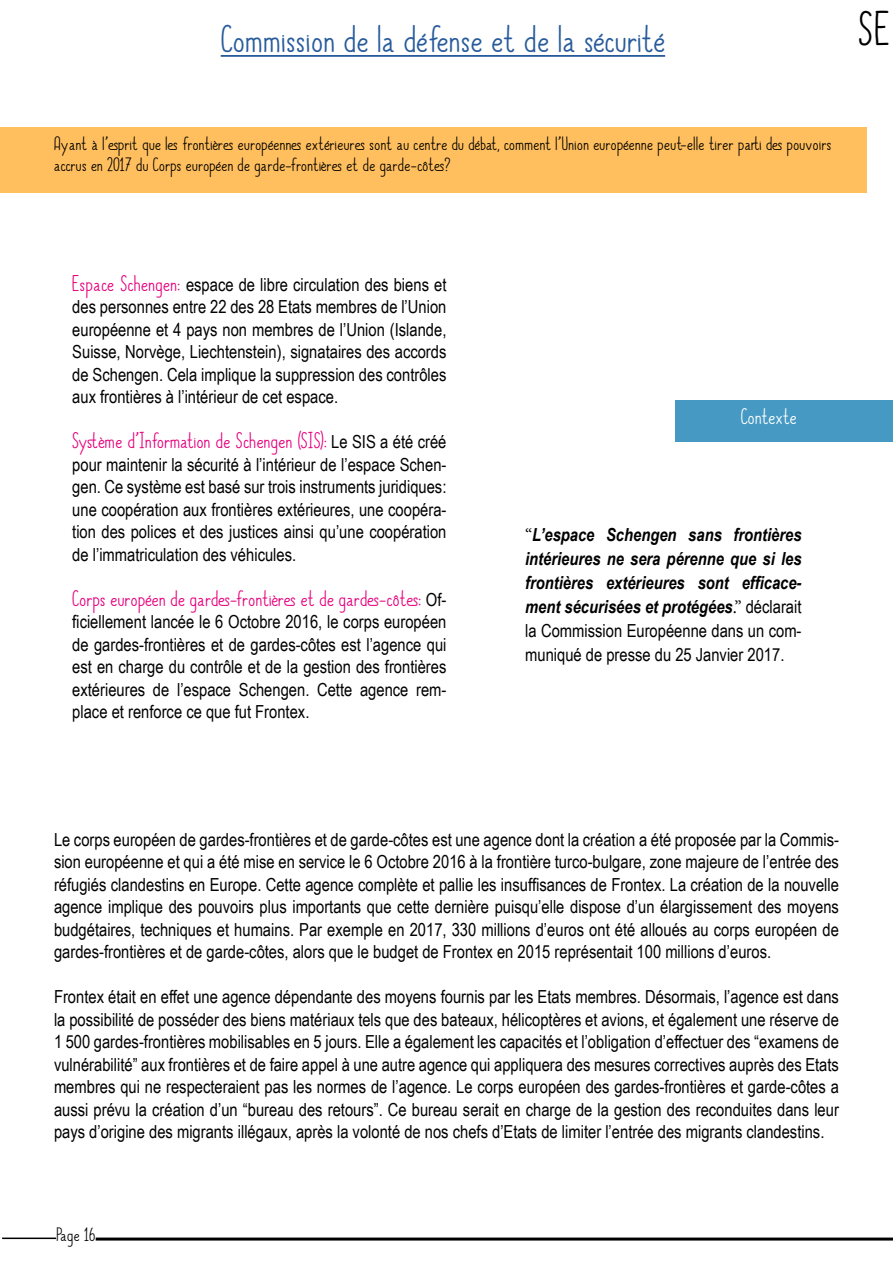
<style>
.page{position:relative;width:893px;height:1263px;background:#fff}
.page>*{position:absolute;margin:0;border:0;box-sizing:border-box;transform-origin:0 0}
.t1{font:45px "Always Together";color:#000}
.t2{font:36px "Always Together";letter-spacing:.025em;color:#275b9b}
.t3{font:21px "Always Together";color:#e6007d}
.t4{font:21px "Always Together";letter-spacing:.025em;color:#e6007d}
.t5{font:21px "Always Together";color:#fff}
.t6{font:18px/22.5px "Arial Narrow";color:#000;text-align:justify}
.t7{font:italic 700 18px/24px "Arial Narrow";color:#000;text-align:justify}
.t8{font:18px/21.6px "Always Together";letter-spacing:.02em;color:#000}
.s1{font-family:"Always Together";font-size:21px;color:#e6007d}
.s2{font-family:"Arial Narrow";font-size:18px;color:#000}
.s3{font-family:"Minion Pro";font-weight:400;font-style:normal}
.s4{font-weight:400;font-style:normal}
</style>
<div class="page">
<div style="left:675px;top:400px;width:218px;height:41px;background:#4599c3"></div>
<hr style="left:221px;top:55px;width:444px;height:2px;background:#275b9b">
<hr style="left:96px;top:1237px;width:797px;height:3px;background:#000">
<hr style="left:2px;top:1237px;width:54px;height:2px;background:#000">
<div style="left:0;top:128px;width:867px;height:65px;background:#ffbf5e"></div>
<h2 class="t2" style="left:221px;top:11px;width:446px">Commission de la défense et de la sécurité</h2>
<h1 class="t1" style="left:858px;top:-6px;width:33px">SE</h1>
<p class="t8" style="left:54px;top:132px;width:779px">Ayant à l’esprit que les frontières européennes extérieures sont au centre du débat, comment l’Union européenne peut-elle tirer parti des pouvoirs accrus en 2017 du Corps européen de garde-frontières et de garde-côtes?</p>
<p class="t6" style="left:72px;top:273px;width:376px"><span class="s1">Espace Schengen:</span> espace de libre circulation des biens et des personnes entre 22 des 28 Etats membres de l’Union européenne et 4 pays non membres de l’Union (Islande, Suisse, Norvège, Liechtenstein), signataires des accords de Schengen. Cela implique la suppression des contrôles aux frontières à l’intérieur de cet espace.</p>
<p class="t4" style="left:72px;top:424px;width:376px">Système d’Information de Schengen (SIS): <span class="s2">Le SIS a été créé</span></p>
<p class="t6" style="left:72px;top:453px;width:376px">pour maintenir la sécurité à l’intérieur de l’espace Schen&shy;gen. Ce système est basé sur trois instruments juridiques: une coopération aux frontières extérieures, une coopéra&shy;tion des polices et des justices ainsi qu’une coopération de l’immatriculation des véhicules.</p>
<p class="t3" style="left:72px;top:582px;width:376px">Corps européen de gardes-frontières et de gardes-côtes: <span class="s2">Of-</span></p>
<p class="t6" style="left:72px;top:610px;width:376px">ficiellement lancée le 6 Octobre 2016, le corps européen de gardes-frontières et de gardes-côtes est l’agence qui est en charge du contrôle et de la gestion des frontières extérieures de l’espace Schengen. Cette agence rem&shy;place et renforce ce que fut Frontex.</p>
<p class="t5" style="left:741px;top:400px;width:57px">Contexte</p>
<p class="t7" style="left:525px;top:522px;width:278px"><span class="s3">“</span>L’espace Schengen sans frontières intérieures ne sera pérenne que si les frontières extérieures sont efficace&shy;ment sécurisées et protégées<span class="s3">.”</span> <span class="s4">déclarait la Commission Européenne dans un com&shy;muniqué de presse du 25 Janvier 2017.</span></p>
<p class="t6" style="left:54px;top:827px;width:786px">Le corps européen de gardes-frontières et de garde-côtes est une agence dont la création a été proposée par la Commis&shy;sion européenne et qui a été mise en service le 6 Octobre 2016 à la frontière turco-bulgare, zone majeure de l’entrée des réfugiés clandestins en Europe. Cette agence complète et pallie les insuffisances de Frontex. La création de la nouvelle agence implique des pouvoirs plus importants que cette dernière puisqu’elle dispose d’un élargissement des moyens budgétaires, techniques et humains. Par exemple en 2017, 330 millions d’euros ont été alloués au corps européen de gardes-frontières et de garde-côtes, alors que le budget de Frontex en 2015 représentait 100 millions d’euros.</p>
<p class="t6" style="left:54px;top:985px;width:786px">Frontex était en effet une agence dépendante des moyens fournis par les Etats membres. Désormais, l’agence est dans la possibilité de posséder des biens matériaux tels que des bateaux, hélicoptères et avions, et également une réserve de 1 500 gardes-frontières mobilisables en 5 jours. Elle a également les capacités et l’obligation d’effectuer des “examens de vulnérabilité” aux frontières et de faire appel à une autre agence qui appliquera des mesures correctives auprès des Etats membres qui ne respecteraient pas les normes de l’agence. Le corps européen des gardes-frontières et garde-côtes a aussi prévu la création d’un “bureau des retours”. Ce bureau serait en charge de la gestion des reconduites dans leur pays d’origine des migrants illégaux, après la volonté de nos chefs d’Etats de limiter l’entrée des migrants clandestins.</p>
<p class="t8" style="left:56px;top:1223px;width:40px">Page 16</p>
</div>
